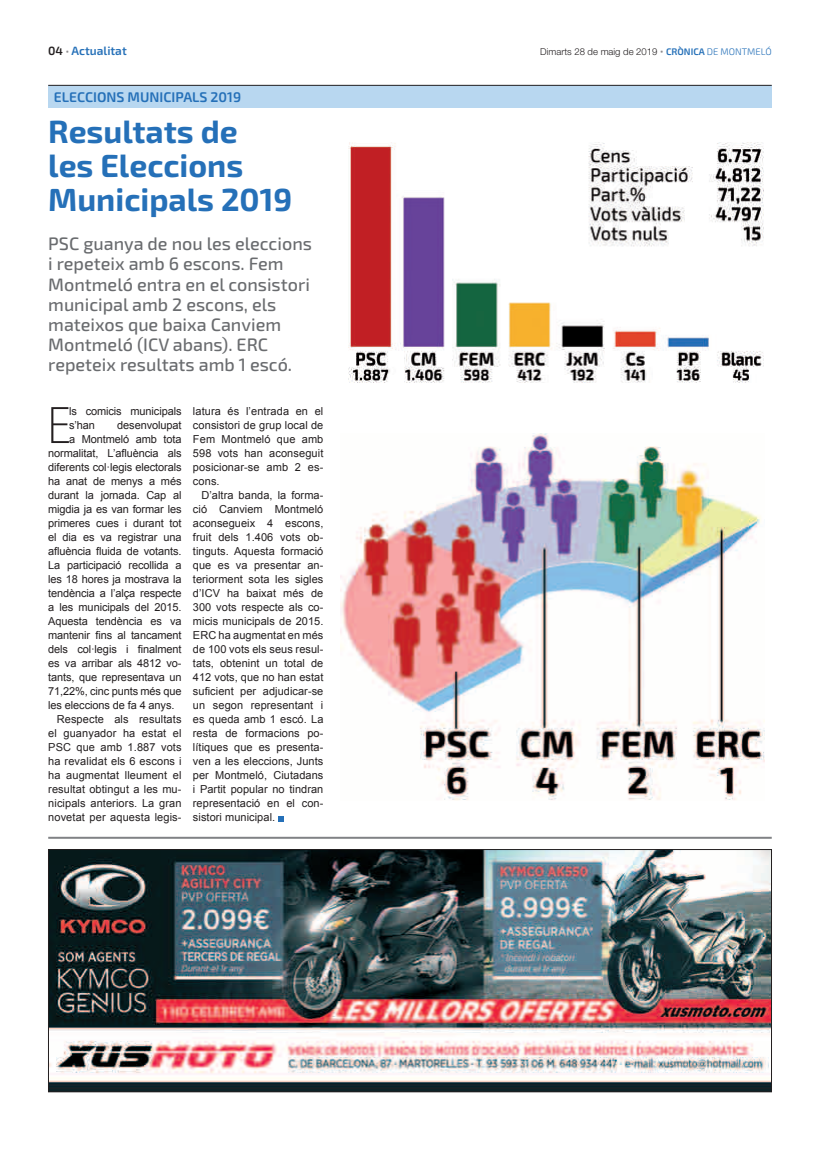
<style>
.page{position:relative;width:820px;height:1163px;background:#fff}
.page>*{position:absolute;margin:0;border:0;box-sizing:border-box;transform-origin:0 0}
.t1{font:100 condensed 50.2px "Helvetica Neue";color:#231f20}
.t2{font:700 32px/34px "Exo 2";color:#2570b8}
.t3{font:500 18px/20px "Exo 2";color:#6a6c6f}
.t4{font:600 14px "Exo 2";color:#2570b8}
.t5{font:600 12px "Exo 2";color:#2570b8}
.t6{font:11px/14px "Arial";letter-spacing:-.01em;color:#231f20;text-align:justify}
.t7{font:11px "Arial";letter-spacing:.01em;color:#231f20}
.t8{font:300 9.5px "Helvetica Neue";color:#231f20}
.s1{color:#231f20}
.s2{font-weight:700;font-size:13px;color:#8d8b8e}
.s3{font-family:"Exo 2";font-weight:700;font-size:13px;color:#8d8b8e}
.s4{font-family:"Exo 2";font-weight:600;color:#2570b8}
.s5{font-family:"Exo 2";color:#2570b8}
</style>
<div class="page">
<hr style="left:48px;top:836px;width:723px;height:2px;background:#808285">
<img style="left:50px;top:851px;width:719px;height:238px">
<div style="left:48px;top:849px;width:723px;height:242px;border:1px solid #231f20"></div>
<img style="left:348px;top:143px;width:415px;height:240px">
<img style="left:340px;top:433px;width:424px;height:367px">
<div style="left:48px;top:85px;width:723px;height:23px;background:#b8d7f0"></div>
<hr style="left:48px;top:85px;width:723px;height:1px;background:#231f20">
<svg style="left:278px;top:816px;width:5px;height:5px"></svg>
<p class="t5" style="left:48px;top:43px;width:80px"><span class="s1">04</span> <span class="s2">·</span> Actualitat</p>
<p class="t8" style="left:540px;top:45px;width:233px">Dimarts 28 de maig de 2019 <span class="s3">·</span> <span class="s4">CRÒNICA</span> <span class="s5">DE MONTMELÓ</span></p>
<p class="t4" style="left:54px;top:88px;width:189px">ELECCIONS MUNICIPALS 2019</p>
<h2 class="t2" style="left:48px;top:116px;width:245px">Resultats de<br>les Eleccions<br>Municipals 2019</h2>
<h3 class="t3" style="left:48px;top:234px;width:265px">PSC guanya de nou les eleccions i repeteix amb 6 escons. Fem<br>Montmeló entra en el consistori municipal amb 2 escons, els mateixos que baixa Canviem<br>Montmeló (ICV abans). ERC repeteix resultats amb 1 escó.</h3>
<p class="t6" style="left:193px;top:404px;width:132px">latura és l’entrada en el consistori de grup local de Fem Montmeló que amb 598 vots han aconseguit posicionar-se amb 2 es&shy;cons.</p>
<p class="t6" style="left:193px;top:488px;width:132px;text-indent:9px">D’altra banda, la forma&shy;ció Canviem Montmeló aconsegueix 4 escons, fruit dels 1.406 vots ob&shy;tinguts. Aquesta formació que es va presentar an&shy;teriorment sota les sigles d’ICV ha baixat més de 300 vots respecte als co&shy;micis municipals de 2015.<br>ERC ha augmentat en més de 100 vots els seus resul&shy;tats, obtenint un total de 412 vots, que no han estat suficient per adjudicar-se un segon representant i es queda amb 1 escó. La resta de formacions po&shy;lítiques que es presenta&shy;ven a les eleccions, Junts per Montmeló, Ciutadans i Partit popular no tindran representació en el con&shy;sistori municipal.</p>
<h1 class="t1" style="left:48px;top:397px;width:23px">E</h1>
<p class="t6" style="left:69px;top:404px;width:114px">ls comicis municipals s’han</p>
<p class="t6" style="left:117px;top:418px;width:66px">desenvolupat</p>
<p class="t6" style="left:69px;top:432px;width:114px">a Montmeló amb tota</p>
<p class="t6" style="left:48px;top:446px;width:135px">normalitat, L’afluència als</p>
<p class="t6" style="left:48px;top:460px;width:135px">diferents col·legis electorals</p>
<p class="t6" style="left:48px;top:474px;width:135px">ha anat de menys a més</p>
<p class="t6" style="left:48px;top:488px;width:135px">durant la jornada. Cap al</p>
<p class="t6" style="left:48px;top:502px;width:135px">migdia ja es van formar les</p>
<p class="t6" style="left:48px;top:516px;width:135px">primeres cues i durant tot</p>
<p class="t6" style="left:48px;top:530px;width:135px">el dia es va registrar una</p>
<p class="t6" style="left:48px;top:544px;width:135px">afluència fluida de votants.</p>
<p class="t6" style="left:48px;top:558px;width:135px">La participació recollida a</p>
<p class="t6" style="left:48px;top:572px;width:135px">les 18 hores ja mostrava la</p>
<p class="t6" style="left:48px;top:586px;width:135px">tendència a l’alça respecte</p>
<p class="t6" style="left:48px;top:600px;width:135px">a les municipals del 2015.</p>
<p class="t6" style="left:48px;top:614px;width:135px">Aquesta tendència es va</p>
<p class="t6" style="left:48px;top:628px;width:135px">mantenir fins al tancament</p>
<p class="t6" style="left:48px;top:642px;width:135px">dels col·legis i finalment</p>
<p class="t6" style="left:48px;top:656px;width:135px">es va arribar als 4812 vo-</p>
<p class="t6" style="left:48px;top:670px;width:135px">tants, que representava un</p>
<p class="t6" style="left:48px;top:684px;width:135px">71,22%, cinc punts més que</p>
<p class="t6" style="left:48px;top:698px;width:128px">les eleccions de fa 4 anys.</p>
<p class="t7" style="left:57px;top:712px;width:126px">Respecte als resultats</p>
<p class="t7" style="left:48px;top:726px;width:135px">el guanyador ha estat el</p>
<p class="t7" style="left:48px;top:740px;width:135px">PSC que amb 1.887 vots</p>
<p class="t7" style="left:48px;top:754px;width:135px">ha revalidat els 6 escons i</p>
<p class="t7" style="left:48px;top:768px;width:135px">ha augmentat lleument el</p>
<p class="t7" style="left:48px;top:782px;width:135px">resultat obtingut a les mu-</p>
<p class="t7" style="left:48px;top:796px;width:135px">nicipals anteriors. La gran</p>
<p class="t7" style="left:48px;top:810px;width:135px">novetat per aquesta legis-</p>
</div>
